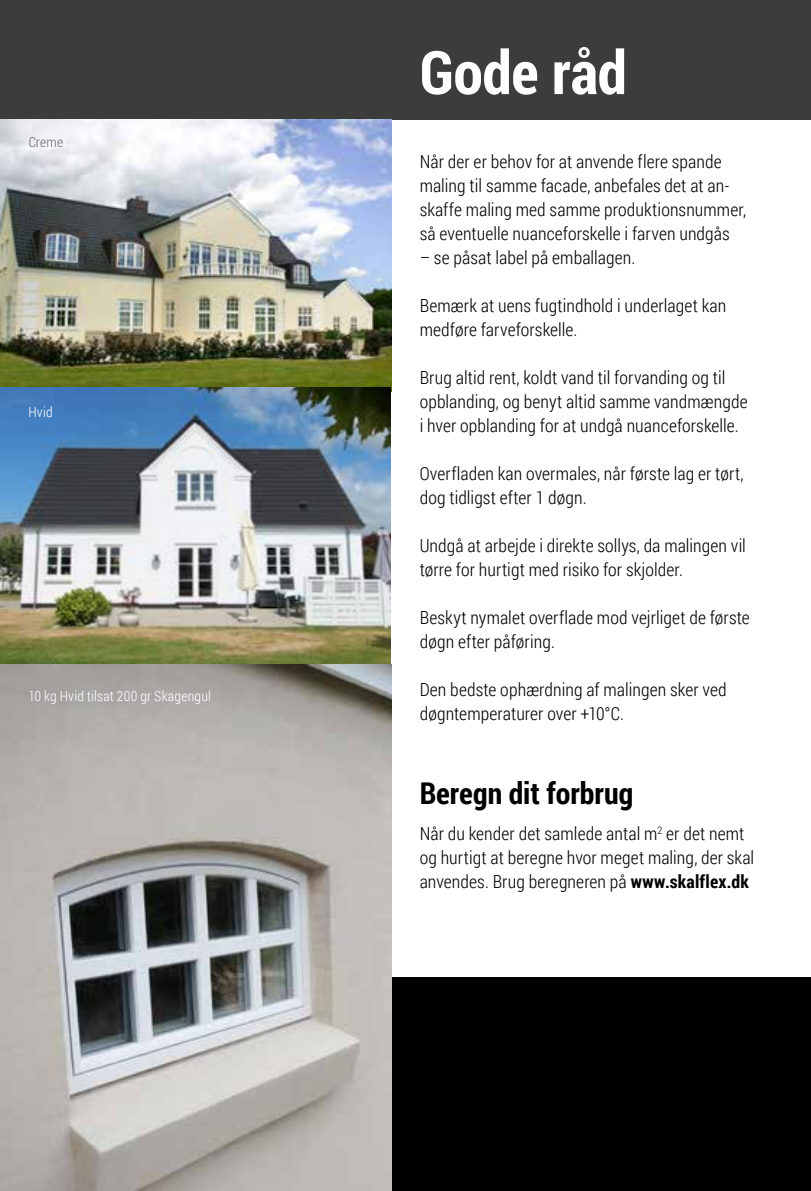
<style>
.page{position:relative;width:811px;height:1191px;background:#fff}
.page>*{position:absolute;margin:0;border:0;box-sizing:border-box;transform-origin:0 0}
.t1{font:700 60px "Roboto Condensed";letter-spacing:-.01em;color:#fff}
.t2{font:700 30px "Roboto Condensed";color:#000}
.t3{font:300 18px/24px "Roboto Condensed";letter-spacing:.005em;color:#000}
.t4{font:300 14px "Roboto Condensed";letter-spacing:.015em;color:#fff}
.t5{font:300 14px "Roboto Condensed";letter-spacing:.015em;color:#706f6f}
.s1{font-weight:700}
</style>
<div class="page">
<div style="left:0;top:0;width:811px;height:119px;background:#3c3c3b"></div>
<div style="left:378px;top:977px;width:433px;height:214px;background:#000"></div>
<img style="left:0;top:119px;width:391px;height:268px">
<img style="left:0;top:387px;width:391px;height:278px">
<img style="left:0;top:665px;width:391px;height:526px">
<p class="t5" style="left:28px;top:132px;width:36px">Creme</p>
<p class="t4" style="left:28px;top:403px;width:26px">Hvid</p>
<p class="t4" style="left:28px;top:686px;width:184px">10 kg Hvid tilsat 200 gr Skagengul</p>
<h1 class="t1" style="left:420px;top:30px;width:209px">Gode råd</h1>
<p class="t3" style="left:420px;top:149px;width:328px">Når der er behov for at anvende flere spande maling til samme facade, anbefales det at an&shy;skaffe maling med samme produktionsnummer, så eventuelle nuanceforskelle i farven undgås</p>
<p class="t3" style="left:420px;top:245px;width:217px">– se påsat label på emballagen.</p>
<p class="t3" style="left:420px;top:293px;width:308px">Bemærk at uens fugtindhold i underlaget kan medføre farveforskelle.</p>
<p class="t3" style="left:420px;top:365px;width:329px">Brug altid rent, koldt vand til forvanding og til opblanding, og benyt altid samme vandmængde i hver opblanding for at undgå nuanceforskelle.</p>
<p class="t3" style="left:420px;top:461px;width:325px">Overfladen kan overmales, når første lag er tørt, dog tidligst efter 1 døgn.</p>
<p class="t3" style="left:420px;top:533px;width:328px">Undgå at arbejde i direkte sollys, da malingen vil tørre for hurtigt med risiko for skjolder.</p>
<p class="t3" style="left:420px;top:605px;width:332px">Beskyt nymalet overflade mod vejrliget de første døgn efter påføring.</p>
<p class="t3" style="left:420px;top:677px;width:308px">Den bedste ophærdning af malingen sker ved døgntemperaturer over +10°C.</p>
<h2 class="t2" style="left:420px;top:772px;width:215px">Beregn dit forbrug</h2>
<p class="t3" style="left:420px;top:821px;width:336px">Når du kender det samlede antal m<sup>2</sup> er det nemt og hurtigt at beregne hvor meget maling, der skal anvendes. Brug beregneren på <span class="s1">www.skalflex.dk</span></p>
</div>
